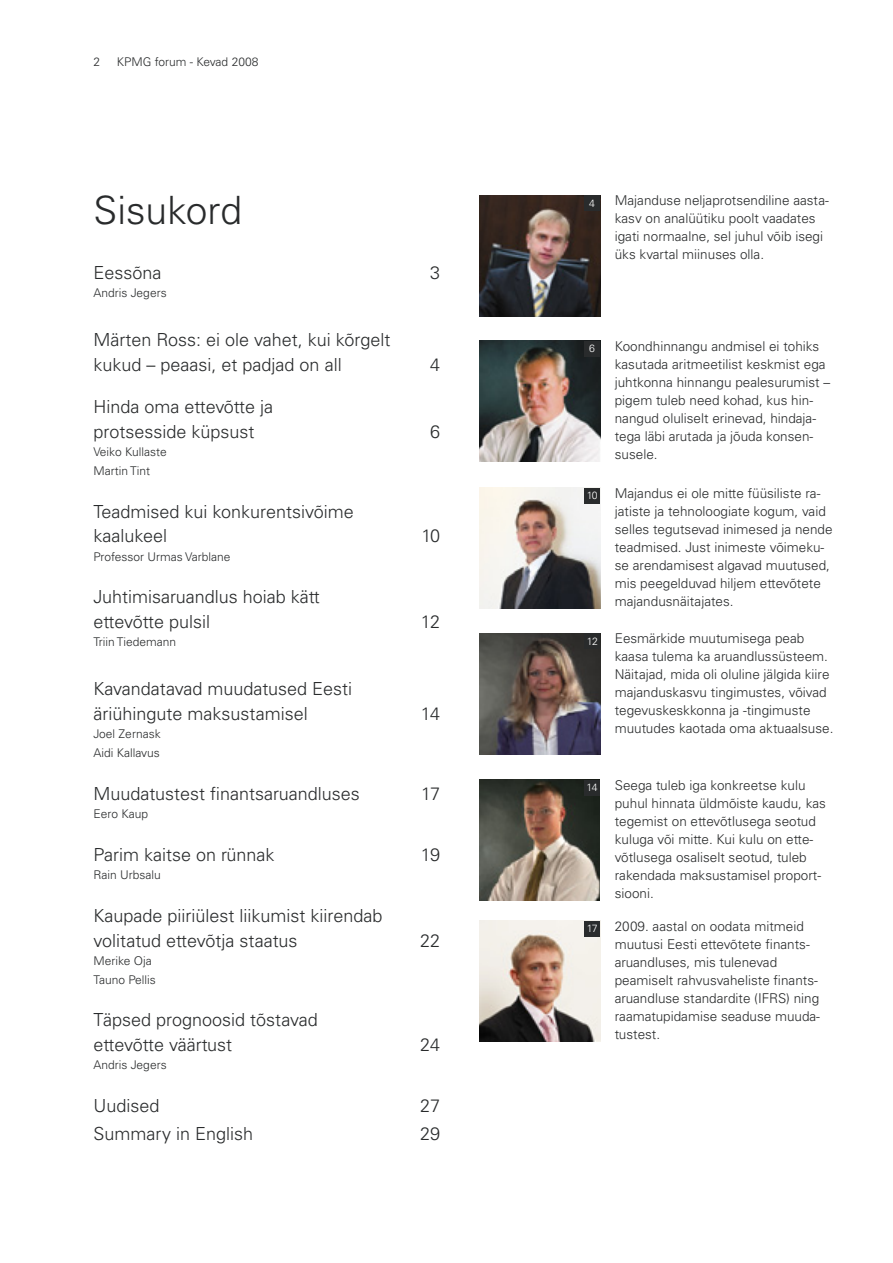
<style>
.page{position:relative;width:893px;height:1263px;background:#fff}
.page>*{position:absolute;margin:0;border:0;box-sizing:border-box;transform-origin:0 0}
.t1{font:300 39px "Univers LT Std";color:#292b2c}
.t2{font:300 18px/24.5px "Univers LT Std";color:#292b2c}
.t3{font:300 13.5px/18px "Univers LT Std";color:#292b2c}
.t4{font:300 12px/18.5px "Univers LT Std";color:#292b2c}
.t5{font:300 10.5px "Univers LT Std";letter-spacing:-.06em;color:#fff}
</style>
<div class="page">
<img style="left:479px;top:196px;width:121px;height:120px">
<img style="left:479px;top:341px;width:121px;height:121px">
<img style="left:479px;top:488px;width:121px;height:121px">
<img style="left:479px;top:634px;width:121px;height:120px">
<img style="left:479px;top:780px;width:121px;height:121px">
<div style="left:584px;top:196px;width:16px;height:15px;background:#292b2c"></div>
<div style="left:584px;top:341px;width:16px;height:15px;background:#292b2c"></div>
<div style="left:584px;top:488px;width:16px;height:15px;background:#292b2c"></div>
<div style="left:584px;top:634px;width:16px;height:15px;background:#292b2c"></div>
<div style="left:584px;top:780px;width:16px;height:15px;background:#292b2c"></div>
<img style="left:479px;top:921px;width:121px;height:121px">
<div style="left:584px;top:921px;width:16px;height:15px;background:#292b2c"></div>
<p class="t4" style="left:94px;top:53px;width:8px">2</p>
<p class="t4" style="left:117px;top:53px;width:143px">KPMG forum - Kevad 2008</p>
<h1 class="t1" style="left:94px;top:194px;width:150px">Sisukord</h1>
<h2 class="t2" style="left:94px;top:261px;width:70px">Eessõna</h2>
<h2 class="t2" style="left:430px;top:261px;width:12px">3</h2>
<p class="t4" style="left:94px;top:284px;width:75px">Andris Jegers</p>
<h2 class="t2" style="left:94px;top:329px;width:298px">Märten Ross: ei ole vahet, kui kõrgelt kukud – peaasi, et padjad on all</h2>
<h2 class="t2" style="left:430px;top:353px;width:12px">4</h2>
<h2 class="t2" style="left:94px;top:396px;width:181px">Hinda oma ettevõtte ja protsesside küpsust</h2>
<p class="t4" style="left:94px;top:444px;width:75px">Veiko Kullaste<br>Martin Tint</p>
<h2 class="t2" style="left:94px;top:500px;width:262px">Teadmised kui konkurentsivõime kaalukeel</h2>
<p class="t4" style="left:94px;top:548px;width:139px">Professor Urmas Varblane</p>
<h2 class="t2" style="left:94px;top:586px;width:228px">Juhtimisaruandlus hoiab kätt ettevõtte pulsil</h2>
<p class="t4" style="left:94px;top:634px;width:84px">Triin Tiedemann</p>
<h2 class="t2" style="left:94px;top:678px;width:260px">Kavandatavad muudatused Eesti äriühingute maksustamisel</h2>
<h2 class="t2" style="left:430px;top:420px;width:12px">6</h2>
<h2 class="t2" style="left:421px;top:525px;width:20px">10</h2>
<h2 class="t2" style="left:421px;top:610px;width:21px">12</h2>
<h2 class="t2" style="left:421px;top:702px;width:21px">14</h2>
<p class="t4" style="left:94px;top:725px;width:69px">Joel Zernask<br>Aidi Kallavus</p>
<h2 class="t2" style="left:94px;top:782px;width:268px">Muudatustest finantsaruandluses</h2>
<h2 class="t2" style="left:421px;top:782px;width:20px">17</h2>
<p class="t4" style="left:94px;top:805px;width:56px">Eero Kaup</p>
<h2 class="t2" style="left:94px;top:843px;width:183px">Parim kaitse on rünnak</h2>
<h2 class="t2" style="left:421px;top:843px;width:21px">19</h2>
<p class="t4" style="left:94px;top:866px;width:69px">Rain Urbsalu</p>
<h2 class="t2" style="left:94px;top:905px;width:291px">Kaupade piiriülest liikumist kiirendab volitatud ettevõtja staatus</h2>
<h2 class="t2" style="left:420px;top:929px;width:22px">22</h2>
<p class="t4" style="left:94px;top:952px;width:64px">Merike Oja<br>Tauno Pellis</p>
<h2 class="t2" style="left:94px;top:1009px;width:226px">Täpsed prognoosid tõstavad ettevõtte väärtust</h2>
<h2 class="t2" style="left:420px;top:1033px;width:22px">24</h2>
<p class="t4" style="left:94px;top:1056px;width:75px">Andris Jegers</p>
<h2 class="t2" style="left:94px;top:1095px;width:68px">Uudised</h2>
<h2 class="t2" style="left:420px;top:1095px;width:22px">27</h2>
<h2 class="t2" style="left:94px;top:1122px;width:161px">Summary in English</h2>
<h2 class="t2" style="left:420px;top:1122px;width:22px">29</h2>
<p class="t5" style="left:589px;top:199px;width:7px">4</p>
<p class="t3" style="left:615px;top:192px;width:216px">Majanduse neljaprotsendiline aasta&shy;kasv on analüütiku poolt vaadates igati normaalne, sel juhul võib isegi üks kvartal miinuses olla.</p>
<p class="t5" style="left:589px;top:344px;width:7px">6</p>
<p class="t5" style="left:587px;top:491px;width:12px">10</p>
<p class="t5" style="left:587px;top:637px;width:13px">12</p>
<p class="t3" style="left:615px;top:338px;width:217px">Koondhinnangu andmisel ei tohiks kasutada aritmeetilist keskmist ega juhtkonna hinnangu peale surumist – pigem tuleb need kohad, kus hin&shy;nangud oluliselt erinevad, hindaja&shy;tega läbi arutada ja jõuda konsen&shy;susele.</p>
<p class="t3" style="left:615px;top:485px;width:219px">Majandus ei ole mitte füüsiliste ra&shy;jatiste ja tehnoloogiate kogum, vaid selles tegutsevad inimesed ja nende teadmised. Just inimeste võimeku&shy;se arendamisest algavad muutused, mis peegelduvad hiljem ettevõtete majandusnäitajates.</p>
<p class="t3" style="left:615px;top:630px;width:220px">Eesmärkide muutumisega peab kaasa tulema ka aruandlussüsteem.<br>Näitajad, mida oli oluline jälgida kiire majanduskasvu tingimustes, võivad tegevuskeskkonna ja -tingimuste muutudes kaotada oma aktuaalsuse.</p>
<p class="t5" style="left:586px;top:783px;width:13px">14</p>
<p class="t5" style="left:587px;top:924px;width:12px">17</p>
<p class="t3" style="left:615px;top:777px;width:213px">Seega tuleb iga konkreetse kulu puhul hinnata üldmõiste kaudu, kas tegemist on ettevõtlusega seotud kuluga või mitte. Kui kulu on ette&shy;võtlusega osaliselt seotud, tuleb rakendada maksustamisel proport&shy;siooni.</p>
<p class="t3" style="left:615px;top:918px;width:207px">2009. aastal on oodata mitmeid muutusi Eesti ettevõtete finants&shy;aruandluses, mis tulenevad peamiselt rahvusvaheliste finants&shy;aruandluse standardite (IFRS) ning raamatupidamise seaduse muuda&shy;tustest.</p>
</div>
